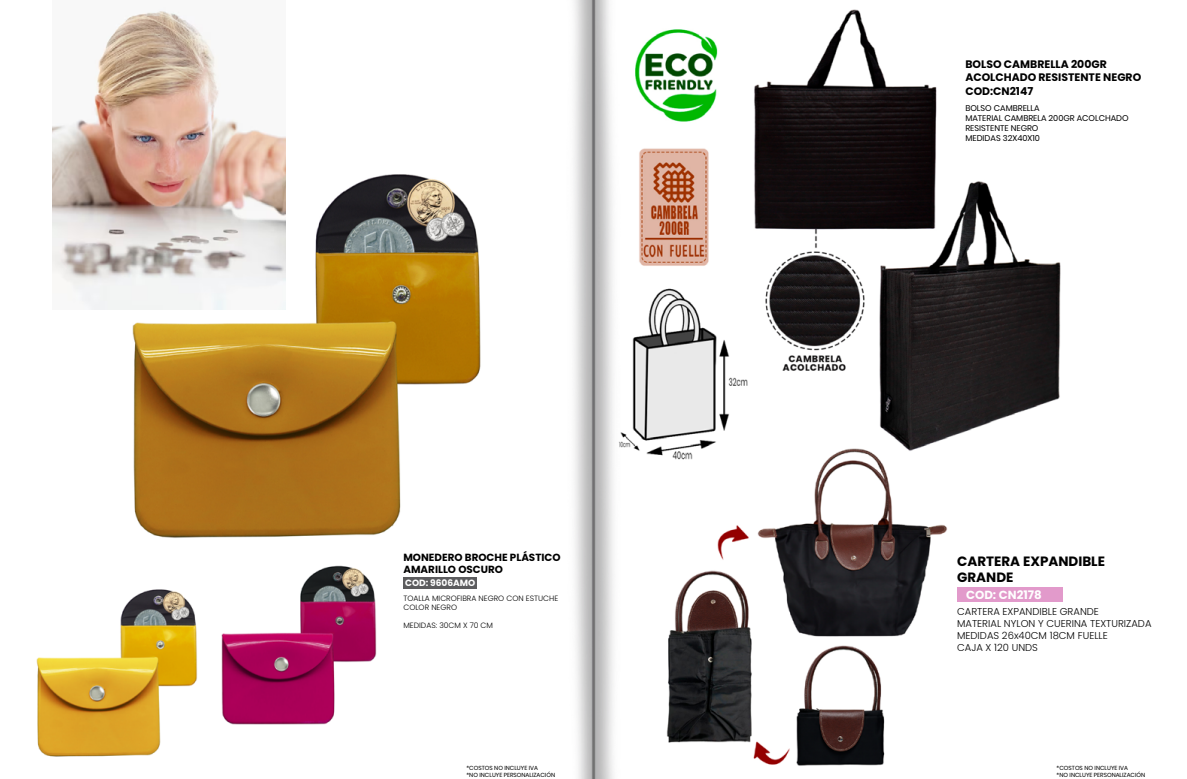
<style>
.page{position:relative;width:1187px;height:779px;background:#fff}
.page>*{position:absolute;margin:0;border:0;box-sizing:border-box;transform-origin:0 0}
.t1{font:700 13.5px/16.2px "Poppins";color:#000}
.t2{font:700 11.8px "Poppins";color:#fff}
.t3{font:700 10.9px/13.1px "Poppins";color:#000}
.t4{font:700 10.4px/12.4px "Poppins";color:#000}
.t5{font:300 10px/12px "Poppins";color:#000}
.t6{font:700 9.1px "Poppins";color:#fff}
.t7{font:8.3px/9.9px "Poppins";color:#000}
.t8{font:300 7.7px/9.2px "Poppins";color:#000}
.t9{font:5.9px/7px "Poppins";color:#000}
</style>
<div class="page">
<img style="left:36px;top:657px;width:70px;height:100px">
<img style="left:52px;top:47px;width:54px;height:262px">
<img style="left:106px;top:0;width:957px;height:779px">
<p class="t4" style="left:403px;top:551px;width:159px">MONEDERO BROCHE PLÁSTICO<br>AMARILLO OSCURO</p>
<p class="t6" style="left:405px;top:578px;width:72px">COD: 9606AMO</p>
<p class="t8" style="left:403px;top:593px;width:156px">TOALLA MICROFIBRA NEGRO CON ESTUCHE<br>COLOR NEGRO</p>
<p class="t8" style="left:403px;top:621px;width:91px">MEDIDAS: 30CM X 70 CM</p>
<p class="t9" style="left:466px;top:764px;width:90px">*COSTOS NO INCLUYE IVA<br>*NO INCLUYE PERSONALIZACIÓN</p>
<p class="t3" style="left:965px;top:58px;width:177px">BOLSO CAMBRELLA 200GR<br>ACOLCHADO RESISTENTE NEGRO</p>
<p class="t7" style="left:965px;top:103px;width:165px">BOLSO CAMBRELLA<br>MATERIAL CAMBRELA 200GR ACOLCHADO<br>RESISTENTE NEGRO<br>MEDIDAS 32X40X10</p>
<p class="t3" style="left:965px;top:84px;width:69px">COD:CN2147</p>
<h1 class="t1" style="left:956px;top:553px;width:149px">CARTERA EXPANDIBLE<br>GRANDE</h1>
<p class="t2" style="left:965px;top:588px;width:77px">COD: CN2178</p>
<p class="t5" style="left:956px;top:605px;width:196px">CARTERA EXPANDIBLE GRANDE<br>MATERIAL NYLON Y CUERINA TEXTURIZADA<br>MEDIDAS 26x40CM 18CM FUELLE<br>CAJA X 120 UNDS</p>
<p class="t9" style="left:1056px;top:764px;width:90px">*COSTOS NO INCLUYE IVA<br>*NO INCLUYE PERSONALIZACIÓN</p>
</div>
